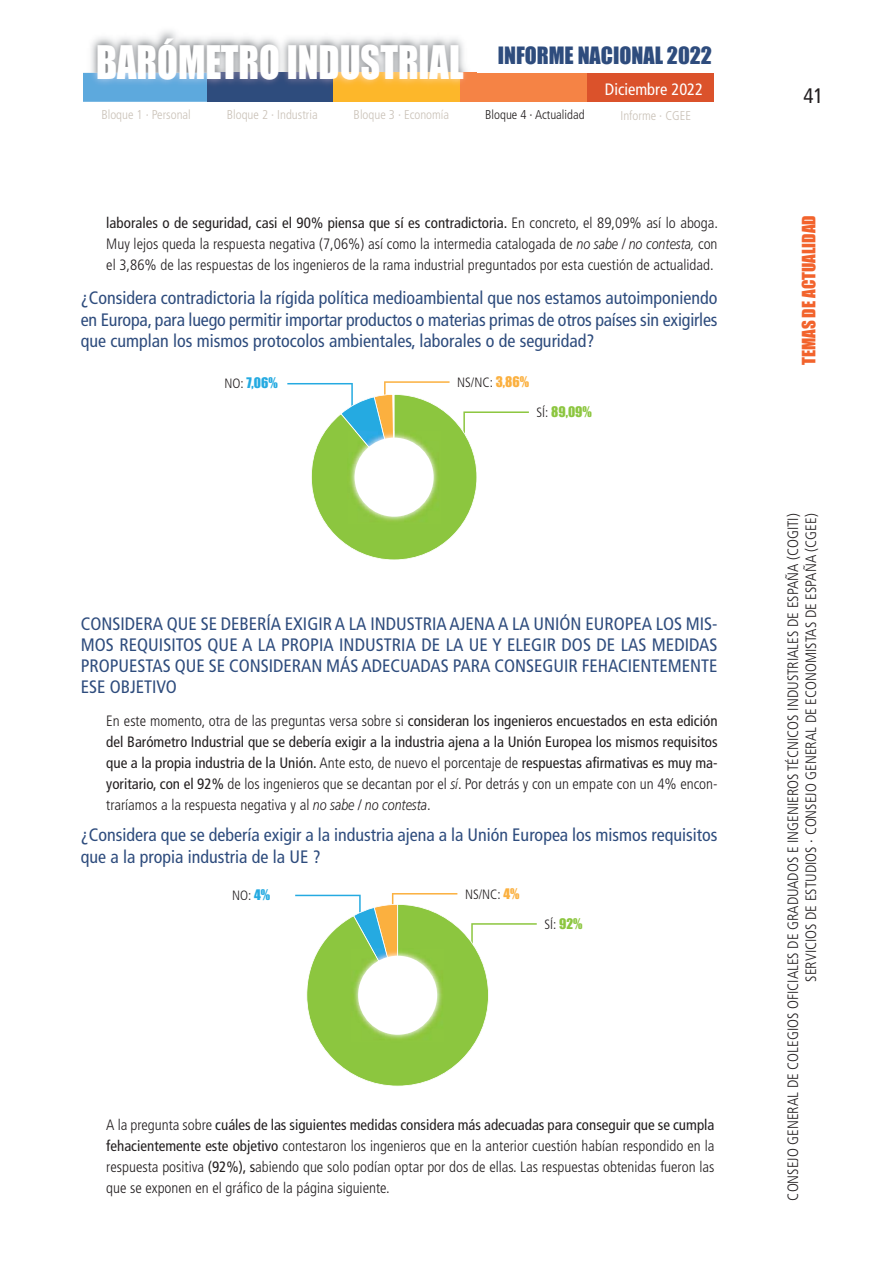
<style>
.page{position:relative;width:893px;height:1263px;background:#fff}
.page>*{position:absolute;margin:0;border:0;box-sizing:border-box;transform-origin:0 0}
.t1{font:42.75px "Impact";color:#fff;scale:.89 1}
.t2{font:22.05px "Impact";color:#2e4c7d}
.t3{font:condensed 21px "Frutiger";color:#231f20}
.t4{font:condensed 18px/21.6px "Frutiger";color:#2e4c7d;text-align:justify}
.t5{font:17.1px "Impact";color:#f2632c}
.t6{font:condensed 16.5px "Frutiger";color:#fff}
.t7{font:300 condensed 15px/21px "Frutiger";color:#231f20;text-align:justify}
.t8{font:condensed 15px/21px "Frutiger";color:#231f20;text-align:justify}
.t9{font:300 condensed 13.5px "Frutiger";color:#231f20}
.t10{font:13.5px "Impact";color:#8cc63f}
.t11{font:13.5px "Impact";color:#25aae1}
.t12{font:300 condensed 12.75px "Frutiger";color:#cac2b8}
.t13{font:300 condensed 12.75px "Frutiger";color:#231f20}
.s1{font-weight:400}
.s2{font-style:italic;font-stretch:normal}
.s3{font-family:"Frutiger";font-weight:300;font-stretch:condensed;color:#231f20}
.s4{font-family:"Impact";font-weight:400;font-stretch:normal;color:#fbb03f}
.s5{font-weight:300}
.s6{font-weight:300;font-style:italic;font-stretch:normal}
.s7{font-family:"Impact";font-weight:400;font-stretch:normal;color:#25aae1}
.s8{font-family:"Impact";font-weight:400;font-stretch:normal;color:#8cc63f}
</style>
<div class="page">
<div style="left:460px;top:73px;width:127px;height:29px;background:#f58345"></div>
<div style="left:587px;top:73px;width:127px;height:29px;background:#db522b"></div>
<img style="left:83px;top:30px;width:393px;height:43px">
<img style="left:83px;top:73px;width:124px;height:29px">
<img style="left:207px;top:73px;width:258px;height:29px">
<svg style="left:287px;top:381px;width:242px;height:179px"></svg>
<img style="left:347px;top:430px;width:94px;height:94px">
<img style="left:354px;top:430px;width:40px;height:48px">
<div style="left:355px;top:438px;width:79px;height:79px;background:#fff;border-radius:50%"></div>
<svg style="left:295px;top:893px;width:242px;height:193px"></svg>
<img style="left:351px;top:948px;width:94px;height:94px">
<img style="left:371px;top:948px;width:27px;height:18px">
<div style="left:358px;top:956px;width:79px;height:79px;background:#fff;border-radius:50%"></div>
<h1 class="t1" style="left:96px;top:39px;width:414px">BARÓMETRO INDUSTRIAL</h1>
<p class="t12" style="left:101px;top:109px;width:91px">Bloque 1 · Personal</p>
<p class="t12" style="left:227px;top:109px;width:92px">Bloque 2 · Industria</p>
<p class="t12" style="left:354px;top:109px;width:97px">Bloque 3 · Economía</p>
<p class="t13" style="left:485px;top:109px;width:101px">Bloque 4 · Actualidad</p>
<p class="t12" style="left:620px;top:110px;width:72px">Informe · CGEE</p>
<h2 class="t2" style="left:498px;top:44px;width:216px">INFORME NACIONAL 2022</h2>
<p class="t6" style="left:605px;top:82px;width:100px">Diciembre 2022</p>
<p class="t7" style="left:106px;top:214px;width:613px"><span class="s1">laborales o de seguridad, casi el 90% piensa que sí es contradictoria.</span> En concreto, el 89,09% así lo aboga.<br>Muy lejos queda la respuesta negativa (7,06%) así como la intermedia catalogada de <span class="s2">no sabe / no contesta,</span> con el 3,86% de las respuestas de los ingenieros de la rama industrial preguntados por esta cuestión de actualidad.</p>
<p class="t4" style="left:81px;top:289px;width:638px">¿Considera contradictoria la rígida política medioambiental que nos estamos autoimponiendo en Europa, para luego permitir importar productos o materias primas de otros países sin exigirles que cumplan los mismos protocolos ambientales, laborales o de seguridad?</p>
<p class="t11" style="left:224px;top:376px;width:55px"><span class="s3">NO:</span> 7,06%</p>
<p class="t9" style="left:457px;top:377px;width:73px">NS/NC: <span class="s4">3,86%</span></p>
<p class="t10" style="left:536px;top:405px;width:57px"><span class="s3">SÍ:</span> 89,09%</p>
<p class="t4" style="left:81px;top:614px;width:638px;line-height:21px">CONSIDERA QUE SE DEBERÍA EXIGIR A LA INDUSTRIA AJENA A LA UNIÓN EUROPEA LOS MIS-MOS REQUISITOS QUE A LA PROPIA INDUSTRIA DE LA UE Y ELEGIR DOS DE LAS MEDIDAS PROPUESTAS QUE SE CONSIDERAN MÁS ADECUADAS PARA CONSEGUIR FEHACIENTEMENTE ESE OBJETIVO</p>
<p class="t8" style="left:106px;top:712px;width:613px"><span class="s5">En este momento, otra de las preguntas versa sobre si</span> consideran los ingenieros encuestados en esta edición del Barómetro Industrial que se debería exigir a la industria ajena a la Unión Europea los mismos requisitos que a la propia industria de la Unión. <span class="s5">Ante esto, de nuevo el porcentaje de</span> respuestas afirmativas es muy ma&shy;yoritario, con el 92% <span class="s5">de los ingenieros que se decantan por el</span> <span class="s6">sí</span><span class="s5">. Por detrás y con un empate con un 4% encon&shy;traríamos a la respuesta negativa y al</span> <span class="s6">no sabe / no contesta</span><span class="s5">.</span></p>
<p class="t4" style="left:81px;top:826px;width:638px">¿Considera que se debería exigir a la industria ajena a la Unión Europea los mismos requisitos que a la propia industria de la UE ?</p>
<p class="t9" style="left:232px;top:890px;width:40px">NO: <span class="s7">4%</span></p>
<p class="t9" style="left:465px;top:889px;width:56px">NS/NC: <span class="s4">4%</span></p>
<p class="t9" style="left:544px;top:919px;width:40px">SÍ: <span class="s8">92%</span></p>
<p class="t7" style="left:106px;top:1116px;width:610px">A la pregunta sobre <span class="s1">cuáles de las siguientes medidas considera más adecuadas para conseguir que se cumpla fehacientemente este objetivo</span> contestaron los ingenieros que en la anterior cuestión habían respondido en la respuesta positiva <span class="s1">(92%), s</span>abiendo que solo podían optar por dos de ellas. Las respuestas obtenidas fueron las que se exponen en el gráfico de la página siguiente.</p>
<h3 class="t3" style="left:803px;top:88px;width:22px">41</h3>
<p class="t5" style="left:800px;top:365px;width:152px;rotate:-90deg">TEMAS DE ACTUALIDAD</p>
<p class="t7" style="left:785px;top:1201px;width:689px;line-height:18px;text-align:right;rotate:-90deg">CONSEJO GENERAL DE COLEGIOS OFICIALES DE GRADUADOS E INGENIEROS TÉCNICOS INDUSTRIALES DE ESPAÑA (COGITI)<br>SERVICIOS DE ESTUDIOS · CONSEJO GENERAL DE ECONOMISTAS DE ESPAÑA (CGEE)</p>
</div>
